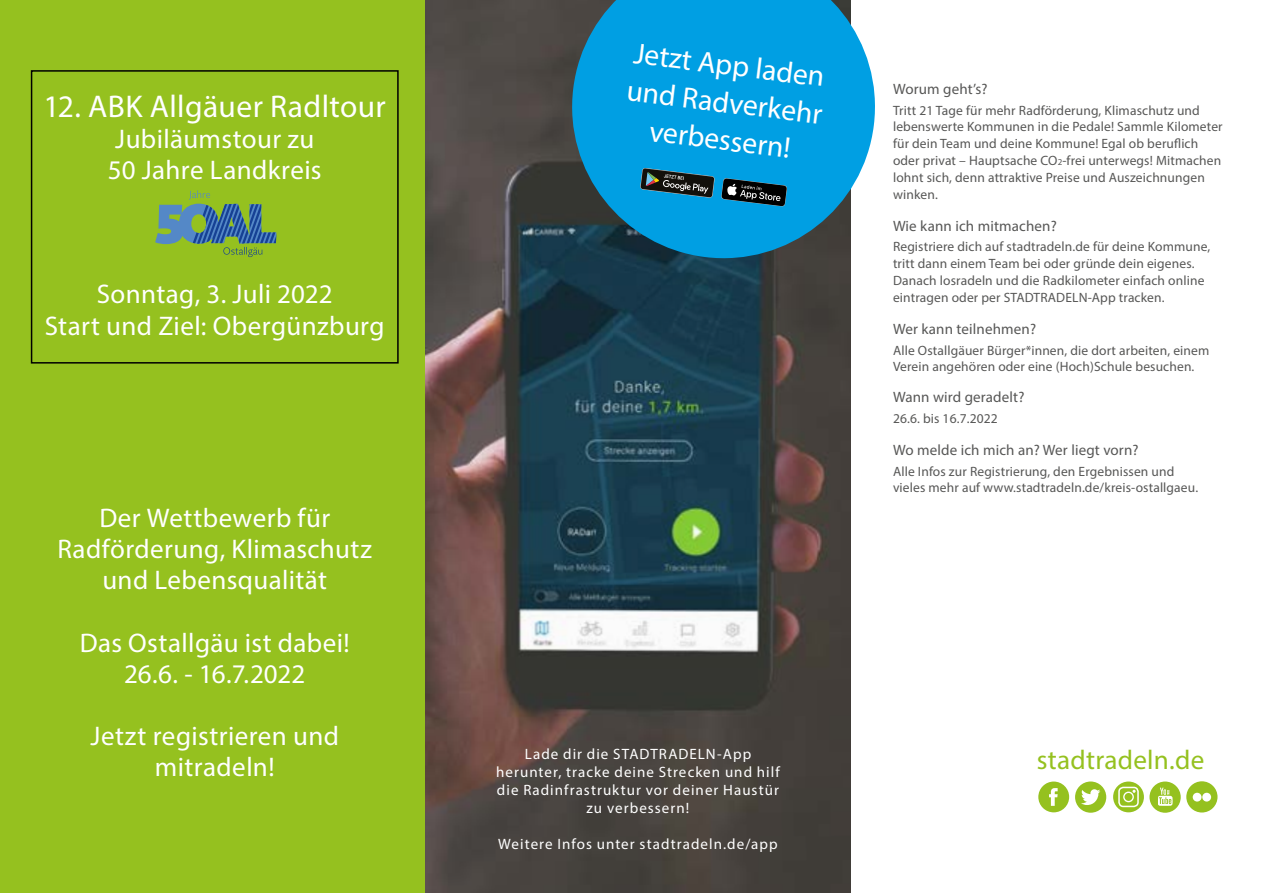
<style>
.page{position:relative;width:1263px;height:893px;background:#fff}
.page>*{position:absolute;margin:0;border:0;box-sizing:border-box;transform-origin:0 0}
.t1{font:31.5px "Myriad Pro";letter-spacing:.01em;color:#fff}
.t2{font:29.7px/37.5px "Myriad Pro";color:#fff;text-align:center}
.t3{font:27.15px "Myriad Pro";letter-spacing:.01em;color:#95c11f}
.t4{font:27px/31px "Myriad Pro";letter-spacing:.015em;color:#fff;text-align:center}
.t5{font:15px/18px "Myriad Pro";letter-spacing:.07em;color:#fff;text-align:center}
.t6{font:15px "Myriad Pro";letter-spacing:.01em;color:#575756}
.t7{font:13.5px/16.8px "Myriad Pro";letter-spacing:.01em;color:#575756}
.s1{font-size:9px}
</style>
<div class="page">
<div style="left:0;top:0;width:425px;height:893px;background:#95c11f"></div>
<img style="left:425px;top:0;width:425px;height:893px">
<div style="left:1038px;top:781px;width:31px;height:31px;background:#95c11f;border-radius:50%"></div>
<svg style="left:1049px;top:788px;width:9px;height:18px"></svg>
<div style="left:1149px;top:781px;width:32px;height:32px;background:#95c11f;border-radius:50%"></div>
<svg style="left:1158px;top:788px;width:14px;height:18px"></svg>
<svg style="left:1075px;top:781px;width:31px;height:32px"></svg>
<svg style="left:1113px;top:781px;width:31px;height:31px"></svg>
<div style="left:1118px;top:787px;width:21px;height:20px;border:2px solid #fff;border-radius:4px"></div>
<div style="left:1123px;top:792px;width:11px;height:10px;border:1px solid #fff;border-radius:50%"></div>
<div style="left:1186px;top:781px;width:31px;height:31px;background:#95c11f;border-radius:50%"></div>
<div style="left:1193px;top:793px;width:8px;height:9px;background:#fff;border-radius:50%"></div>
<div style="left:1202px;top:793px;width:9px;height:9px;background:#fff;border-radius:50%"></div>
<svg style="left:563px;top:0;width:312px;height:267px;background:#1591c7"></svg>
<svg style="left:721px;top:178px;width:66px;height:29px;background:#1f4c60"></svg>
<svg style="left:640px;top:168px;width:75px;height:30px;background:#295767"></svg>
<svg style="left:155px;top:190px;width:121px;height:67px"></svg>
<div style="left:31px;top:70px;width:368px;height:294px;border:2px solid #000"></div>
<h1 class="t1" style="left:44px;top:87px;width:344px">12. ABK Allgäuer Radltour</h1>
<h3 class="t4" style="left:108px;top:123px;width:215px;text-align:left">Jubiläumstour zu<br>50 Jahre Landkreis</h3>
<h3 class="t4" style="left:45px;top:278px;width:341px">Sonntag, 3. Juli 2022<br>Start und Ziel: Obergünzburg</h3>
<h3 class="t4" style="left:57px;top:502px;width:316px">Der Wettbewerb für<br>Radförderung, Klimaschutz und Lebensqualität</h3>
<h3 class="t4" style="left:80px;top:626px;width:271px">Das Ostallgäu ist dabei!<br>26.6. - 16.7.2022</h3>
<h3 class="t4" style="left:90px;top:720px;width:250px">Jetzt registrieren und mitradeln!</h3>
<h2 class="t2" style="left:634px;top:34px;width:198px;rotate:7deg">Jetzt App laden und Radverkehr verbessern!</h2>
<p class="t6" style="left:893px;top:80px;width:96px">Worum geht’s?</p>
<p class="t7" style="left:893px;top:101px;width:331px">Tritt 21 Tage für mehr Radförderung, Klimaschutz und lebenswerte Kommunen in die Pedale! Sammle Kilometer für dein Team und deine Kommune! Egal ob beruflich oder privat – Hauptsache CO<span class="s1">2</span>-frei unterwegs! Mitmachen lohnt sich, denn attraktive Preise und Auszeichnungen winken.</p>
<p class="t6" style="left:893px;top:217px;width:165px">Wie kann ich mitmachen?</p>
<p class="t7" style="left:893px;top:238px;width:319px">Registriere dich auf stadtradeln.de für deine Kommune, tritt dann einem Team bei oder gründe dein eigenes.<br>Danach losradeln und die Radkilometer einfach online eintragen oder per STADTRADELN-App tracken.</p>
<p class="t6" style="left:893px;top:320px;width:145px">Wer kann teilnehmen?</p>
<p class="t7" style="left:893px;top:341px;width:318px">Alle Ostallgäuer Bürger*innen, die dort arbeiten, einem<br>Verein angehören oder eine (Hoch)Schule besuchen.</p>
<p class="t6" style="left:893px;top:388px;width:133px">Wann wird geradelt?</p>
<p class="t7" style="left:893px;top:410px;width:106px">26.6. bis 16.7.2022</p>
<p class="t6" style="left:893px;top:441px;width:247px">Wo melde ich mich an? Wer liegt vorn?</p>
<p class="t7" style="left:893px;top:462px;width:307px">Alle Infos zur Registrierung, den Ergebnissen und vieles mehr auf www.stadtradeln.de/kreis-ostallgaeu.</p>
<p class="t5" style="left:496px;top:745px;width:285px">Lade dir die STADTRADELN-App herunter, tracke deine Strecken und hilf die Radinfrastruktur vor deiner Haustür zu verbessern!</p>
<p class="t5" style="left:498px;top:835px;width:281px">Weitere Infos unter stadtradeln.de/app</p>
<h3 class="t3" style="left:1037px;top:743px;width:169px">stadtradeln.de</h3>
</div>
